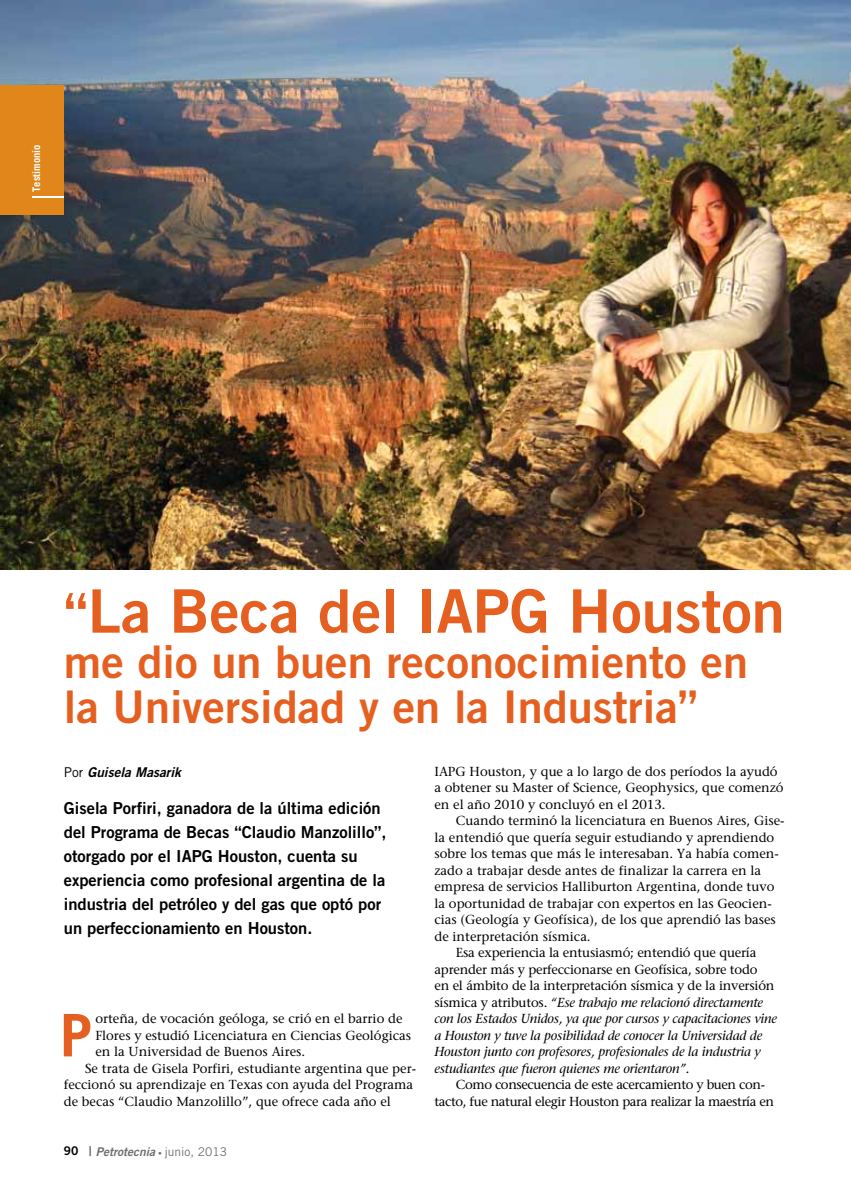
<style>
.page{position:relative;width:851px;height:1191px;background:#fff}
.page>*{position:absolute;margin:0;border:0;box-sizing:border-box;transform-origin:0 0}
.t1{font:60px "Trade Gothic Bold Two";color:#e56020}
.t2{font:700 58.8px "Trade Gothic";color:#e56020}
.t3{font:45px/45px "Trade Gothic Bold Two";color:#e56020}
.t4{font:16.5px/24px "Trade Gothic Bold Two";color:#000}
.t5{font:italic 13.5px "Trade Gothic Bold Two";color:#000}
.t6{font:13.05px/16.5px "Stone Serif";color:#000}
.t7{font:italic 13.05px "Stone Serif";letter-spacing:-.015em;color:#000}
.t8{font:13.05px/16.5px "Stone Serif";letter-spacing:-.03em;color:#000}
.t9{font:italic 12px "Trade Gothic Bold Two";color:#6d6e71}
.t10{font:700 10.5px "Trade Gothic";color:#fff}
.s1{font-size:54px}
.s2{font-family:"Trade Gothic";font-style:normal}
.s3{font-style:normal}
.s4{font-style:normal;color:#000}
.s5{font-style:normal;font-size:13.5px}
.s6{font-style:normal;font-size:7.5px}
</style>
<div class="page">
<img style="left:0;top:0;width:850px;height:570px">
<div style="left:0;top:85px;width:64px;height:129px;background:#e0861b"></div>
<hr style="left:32px;top:197px;width:32px;height:1px;background:#fff">
<p class="t10" style="left:30px;top:192px;width:49px;rotate:-90deg">Testimonio</p>
<h1 class="t1" style="left:64px;top:574px;width:722px"><span class="s1">“</span>La Beca del IAPG Houston</h1>
<h3 class="t3" style="left:64px;top:638px;width:685px">me dio un buen reconocimiento en la Universidad y en la Industria”</h3>
<p class="t5" style="left:64px;top:764px;width:118px"><span class="s2">Por</span> Guisela Masarik</p>
<p class="t4" style="left:64px;top:796px;width:324px">Gisela Porfiri, ganadora de la última edición del Programa de Becas “Claudio Manzolillo”, otorgado por el IAPG Houston, cuenta su experiencia como profesional argentina de la industria del petróleo y del gas que optó por un perfeccionamiento en Houston.</p>
<p class="t6" style="left:434px;top:763px;width:350px">IAPG Houston, y que a lo largo de dos períodos la ayudó a obtener su Master of Science, Geophysics, que comenzó en el año 2010 y concluyó en el 2013.</p>
<p class="t6" style="left:455px;top:812px;width:330px">Cuando terminó la licenciatura en Buenos Aires, Gise-</p>
<p class="t6" style="left:434px;top:829px;width:341px">la entendió que quería seguir estudiando y aprendiendo</p>
<p class="t6" style="left:434px;top:845px;width:346px">sobre los temas que más le interesaban. Ya había comen-</p>
<p class="t6" style="left:434px;top:862px;width:328px">zado a trabajar desde antes de finalizar la carrera en la</p>
<p class="t6" style="left:434px;top:878px;width:341px">empresa de servicios Halliburton Argentina, donde tuvo</p>
<p class="t6" style="left:434px;top:895px;width:339px">la oportunidad de trabajar con expertos en las Geocien-</p>
<p class="t6" style="left:434px;top:911px;width:343px">cias (Geología y Geofísica), de los que aprendió las bases</p>
<p class="t6" style="left:434px;top:928px;width:158px">de interpretación sísmica.</p>
<p class="t6" style="left:455px;top:944px;width:302px">Esa experiencia la entusiasmó; entendió que quería</p>
<p class="t6" style="left:434px;top:961px;width:324px">aprender más y perfeccionarse en Geofísica, sobre todo</p>
<p class="t6" style="left:434px;top:977px;width:341px">en el ámbito de la interpretación sísmica y de la inversión</p>
<p class="t7" style="left:434px;top:994px;width:330px"><span class="s3">sísmica y atributos.</span> “Ese trabajo me relacionó directamente</p>
<p class="t7" style="left:434px;top:1011px;width:344px">con los Estados Unidos, ya que por cursos y capacitaciones vine</p>
<p class="t7" style="left:434px;top:1027px;width:329px">a Houston y tuve la posibilidad de conocer la Universidad de</p>
<p class="t7" style="left:434px;top:1044px;width:328px">Houston junto con profesores, profesionales de la industria y</p>
<p class="t7" style="left:434px;top:1060px;width:256px">estudiantes que fueron quienes me orientaron”.</p>
<p class="t8" style="left:434px;top:1076px;width:341px;text-indent:21px">Como consecuencia de este acercamiento y buen con&shy;tacto, fue natural elegir Houston para realizar la maestría en</p>
<h2 class="t2" style="left:60px;top:999px;width:34px">P</h2>
<p class="t6" style="left:95px;top:1010px;width:308px">orteña, de vocación geóloga, se crió en el barrio de</p>
<p class="t6" style="left:95px;top:1027px;width:317px">Flores y estudió Licenciatura en Ciencias Geológicas</p>
<p class="t6" style="left:95px;top:1043px;width:211px">en la Universidad de Buenos Aires.</p>
<p class="t6" style="left:85px;top:1060px;width:332px">Se trata de Gisela Porfiri, estudiante argentina que per-</p>
<p class="t6" style="left:64px;top:1076px;width:351px">feccionó su aprendizaje en Texas con ayuda del Programa</p>
<p class="t6" style="left:64px;top:1093px;width:328px">de becas “Claudio Manzolillo”, que ofrece cada año el</p>
<p class="t9" style="left:64px;top:1143px;width:165px"><span class="s4">90</span> <span class="s5">|</span> Petrotecnia <span class="s6">•</span> <span class="s2">junio, 2013</span></p>
</div>
